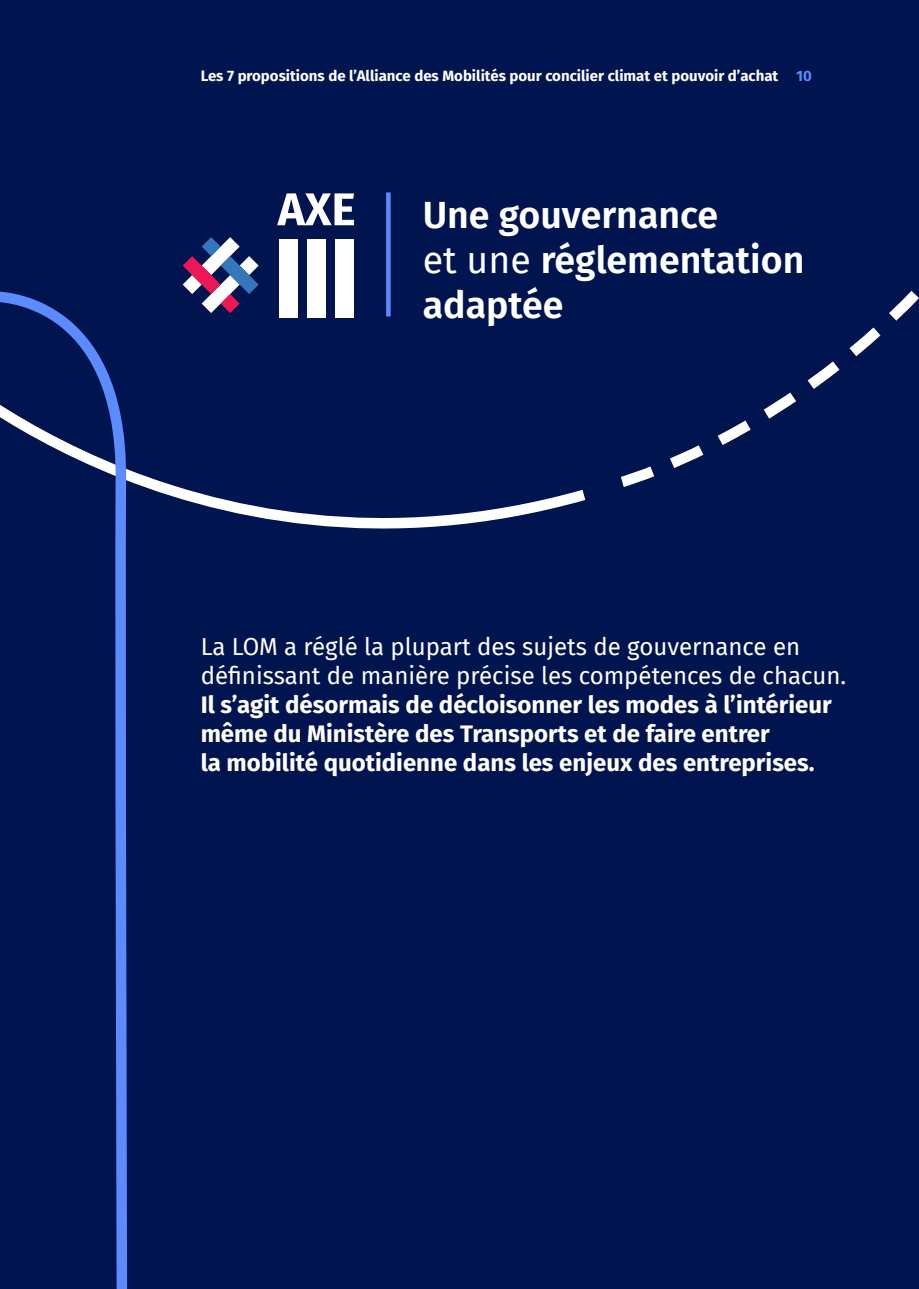
<style>
.page{position:relative;width:919px;height:1289px;background:#fff}
.page>*{position:absolute;margin:0;border:0;box-sizing:border-box;transform-origin:0 0}
.t1{font:600 37.5px/45px "Fira Sans";color:#fff}
.t2{font:24px/28.8px "Fira Sans";color:#fff}
.t3{font:700 24px "Fira Sans";color:#fff}
.t4{font:700 15px "Fira Sans";color:#fff}
.s1{color:#5c89ff}
.s2{font-weight:400}
.s3{font-weight:700}
</style>
<div class="page">
<div style="left:0;top:0;width:918px;height:1288px;background:#001450"></div>
<svg style="left:386px;top:192px;width:4px;height:124px"></svg>
<svg style="left:277px;top:193px;width:77px;height:32px"></svg>
<svg style="left:183px;top:237px;width:75px;height:76px"></svg>
<div style="left:279px;top:239px;width:19px;height:78px;background:#fff"></div>
<div style="left:307px;top:239px;width:19px;height:78px;background:#fff"></div>
<div style="left:335px;top:239px;width:19px;height:78px;background:#fff"></div>
<svg style="left:621px;top:290px;width:297px;height:197px"></svg>
<svg style="left:132px;top:471px;width:454px;height:58px"></svg>
<svg style="left:0;top:291px;width:132px;height:997px"></svg>
<p class="t4" style="left:201px;top:63px;width:612px">Les 7 propositions de l’Alliance des Mobilités pour concilier climat et pouvoir d’achat <span class="s1">10</span></p>
<p class="t1" style="left:422px;top:190px;width:297px">Une gouvernance</p>
<p class="t1" style="left:422px;top:235px;width:383px"><span class="s2">et une</span> réglementation adaptée</p>
<p class="t2" style="left:201px;top:632px;width:647px">La LOM a réglé la plupart des sujets de gouvernance en définissant de manière précise les compétences de chacun.<br><span class="s3">Il s’agit désormais de décloisonner les modes à l’intérieur même du Ministère des Transports et de faire entrer</span></p>
<p class="t3" style="left:201px;top:742px;width:615px">la mobilité quotidienne dans les enjeux des entreprises.</p>
</div>
